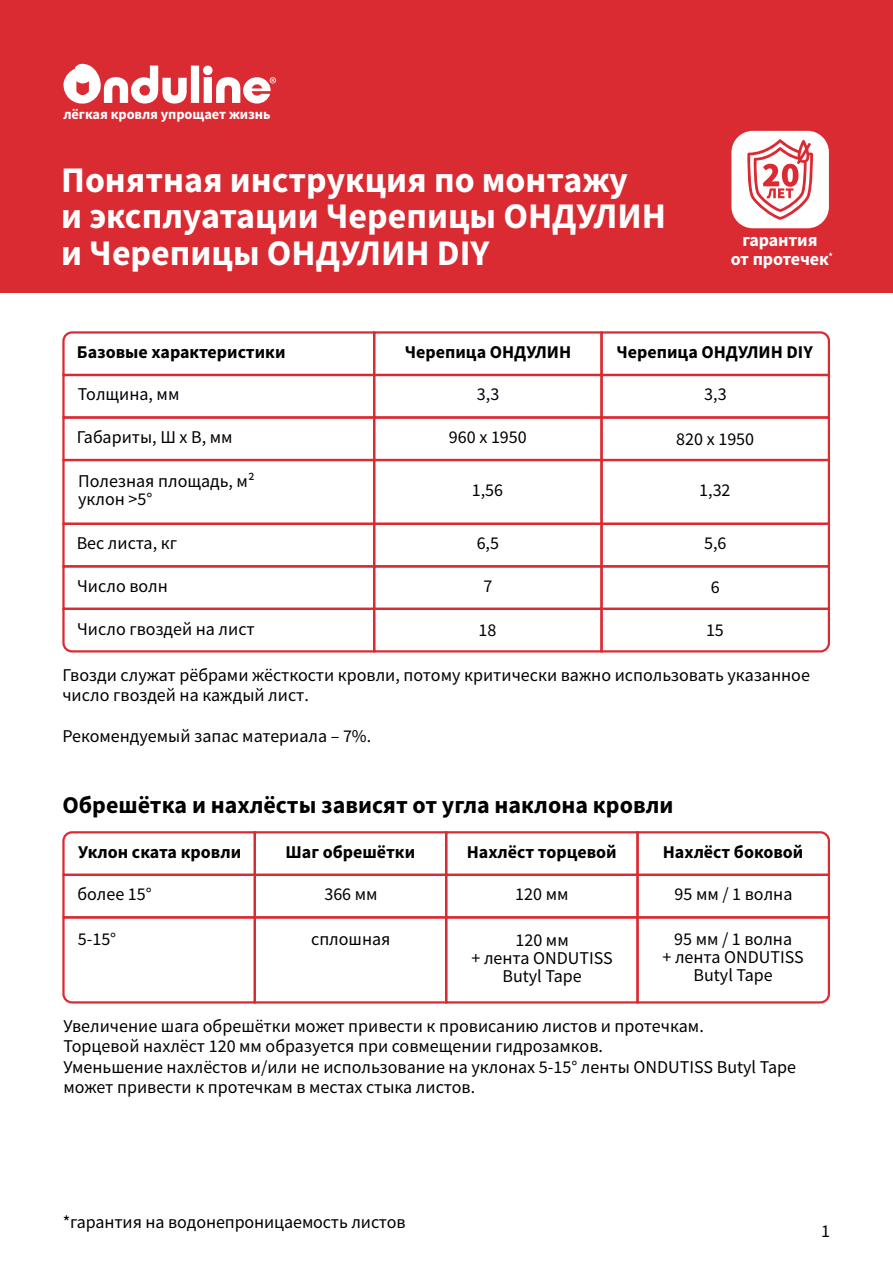
<style>
.page{position:relative;width:893px;height:1263px;background:#fff}
.page>*{position:absolute;margin:0;border:0;box-sizing:border-box;transform-origin:0 0}
.t1{font:700 36px/36.2px "Source Sans Pro";color:#fff}
.t2{font:700 24px "Source Sans Pro";color:#000}
.t3{font:18px/18.1px "Source Sans Pro";color:#000}
.t4{font:700 18px "Source Sans Pro";color:#000}
.t5{font:700 18px/18.1px "Source Sans Pro";letter-spacing:-.005em;color:#fff;text-align:center}
.t6{font:700 14.4px "Source Sans Pro";letter-spacing:-.005em;color:#fff}
</style>
<div class="page">
<svg style="left:62px;top:331px;width:311px;height:43px"></svg>
<div style="left:373px;top:331px;width:230px;height:45px;border:2px solid #db2b32"></div>
<svg style="left:599px;top:331px;width:232px;height:45px"></svg>
<div style="left:62px;top:374px;width:313px;height:45px;border:2px solid #db2b32"></div>
<div style="left:373px;top:374px;width:230px;height:45px;border:2px solid #db2b32"></div>
<div style="left:600px;top:374px;width:230px;height:45px;border:2px solid #db2b32"></div>
<div style="left:62px;top:416px;width:313px;height:45px;border:2px solid #db2b32"></div>
<div style="left:373px;top:416px;width:230px;height:45px;border:2px solid #db2b32"></div>
<div style="left:600px;top:416px;width:230px;height:45px;border:2px solid #db2b32"></div>
<div style="left:600px;top:523px;width:230px;height:44px;border:2px solid #db2b32"></div>
<div style="left:62px;top:565px;width:313px;height:45px;border:2px solid #db2b32"></div>
<div style="left:373px;top:565px;width:230px;height:45px;border:2px solid #db2b32"></div>
<div style="left:600px;top:565px;width:230px;height:45px;border:2px solid #db2b32"></div>
<svg style="left:62px;top:607px;width:314px;height:46px"></svg>
<div style="left:373px;top:608px;width:230px;height:44px;border:2px solid #db2b32"></div>
<svg style="left:599px;top:607px;width:232px;height:46px"></svg>
<div style="left:0;top:0;width:893px;height:292px;background:#db2b32"></div>
<svg style="left:63px;top:64px;width:213px;height:40px"></svg>
<div style="left:62px;top:459px;width:313px;height:66px;border:2px solid #db2b32"></div>
<div style="left:373px;top:459px;width:230px;height:66px;border:2px solid #db2b32"></div>
<div style="left:600px;top:459px;width:230px;height:66px;border:2px solid #db2b32"></div>
<svg style="left:62px;top:831px;width:192px;height:43px"></svg>
<div style="left:62px;top:874px;width:194px;height:44px;border:2px solid #db2b32"></div>
<svg style="left:62px;top:915px;width:195px;height:89px"></svg>
<div style="left:254px;top:831px;width:193px;height:45px;border:2px solid #db2b32"></div>
<div style="left:254px;top:874px;width:193px;height:44px;border:2px solid #db2b32"></div>
<div style="left:254px;top:916px;width:193px;height:87px;border:2px solid #db2b32"></div>
<div style="left:445px;top:831px;width:194px;height:45px;border:2px solid #db2b32"></div>
<div style="left:445px;top:874px;width:194px;height:44px;border:2px solid #db2b32"></div>
<div style="left:445px;top:916px;width:194px;height:87px;border:2px solid #db2b32"></div>
<svg style="left:635px;top:831px;width:196px;height:46px"></svg>
<div style="left:636px;top:874px;width:194px;height:44px;border:2px solid #db2b32"></div>
<svg style="left:635px;top:915px;width:196px;height:89px"></svg>
<svg style="left:731px;top:131px;width:98px;height:97px"></svg>
<p class="t6" style="left:63px;top:104px;width:209px">лёгкая кровля упрощает жизнь</p>
<h1 class="t1" style="left:61px;top:162px;width:607px">Понятная инструкция по монтажу<br>и эксплуатации Черепицы ОНДУЛИН и Черепицы ОНДУЛИН DIY</h1>
<p class="t5" style="left:731px;top:231px;width:100px">гарантия<br>от протечек</p>
<p class="t4" style="left:77px;top:340px;width:210px">Базовые характеристики</p>
<p class="t4" style="left:405px;top:340px;width:168px">Черепица ОНДУЛИН</p>
<p class="t4" style="left:616px;top:340px;width:198px">Черепица ОНДУЛИН DIY</p>
<p class="t3" style="left:78px;top:385px;width:103px">Толщина, мм</p>
<p class="t3" style="left:77px;top:428px;width:157px">Габариты, Ш х В, мм</p>
<p class="t3" style="left:704px;top:385px;width:24px">3,3</p>
<p class="t3" style="left:676px;top:429px;width:79px">820 х 1950</p>
<p class="t3" style="left:477px;top:385px;width:24px">3,3</p>
<p class="t3" style="left:449px;top:428px;width:79px">960 х 1950</p>
<p class="t3" style="left:78px;top:472px;width:178px">Полезная площадь, м² уклон &gt;5°</p>
<p class="t3" style="left:77px;top:534px;width:102px">Вес листа, кг</p>
<p class="t3" style="left:77px;top:577px;width:92px">Число волн</p>
<p class="t3" style="left:77px;top:620px;width:179px">Число гвоздей на лист</p>
<p class="t3" style="left:472px;top:481px;width:33px">1,56</p>
<p class="t3" style="left:699px;top:481px;width:33px">1,32</p>
<p class="t3" style="left:477px;top:534px;width:24px">6,5</p>
<p class="t3" style="left:483px;top:577px;width:10px">7</p>
<p class="t3" style="left:479px;top:621px;width:19px">18</p>
<p class="t3" style="left:704px;top:534px;width:24px">5,6</p>
<p class="t3" style="left:711px;top:578px;width:10px">6</p>
<p class="t3" style="left:706px;top:621px;width:19px">15</p>
<p class="t3" style="left:62px;top:665px;width:749px;line-height:20.4px">Гвозди служат рёбрами жёсткости кровли, потому критически важно использовать указанное число гвоздей на каждый лист.</p>
<p class="t3" style="left:62px;top:727px;width:310px">Рекомендуемый запас материала – 7%.</p>
<h2 class="t2" style="left:62px;top:789px;width:612px">Обрешётка и нахлёсты зависят от угла наклона кровли</h2>
<p class="t4" style="left:78px;top:840px;width:164px">Уклон ската кровли</p>
<p class="t4" style="left:286px;top:840px;width:131px">Шаг обрешётки</p>
<p class="t4" style="left:467px;top:840px;width:152px">Нахлёст торцевой</p>
<p class="t4" style="left:663px;top:840px;width:142px">Нахлёст боковой</p>
<p class="t3" style="left:324px;top:885px;width:55px">366 мм</p>
<p class="t3" style="left:311px;top:930px;width:81px">сплошная</p>
<p class="t3" style="left:77px;top:885px;width:76px">более 15°</p>
<p class="t3" style="left:78px;top:930px;width:40px">5-15°</p>
<p class="t3" style="left:674px;top:885px;width:119px">95 мм / 1 волна</p>
<p class="t3" style="left:662px;top:930px;width:143px;text-align:center">95 мм / 1 волна<br>+ лента ONDUTISS<br>Butyl Tape</p>
<p class="t3" style="left:63px;top:1015px;width:734px;line-height:20.4px">Увеличение шага обрешётки может привести к провисанию листов и протечкам.<br>Торцевой нахлёст 120 мм образуется при совмещении гидрозамков.<br>Уменьшение нахлёстов и/или не использование на уклонах 5-15° ленты ONDUTISS Butyl Tape может привести к протечкам в местах стыка листов.</p>
<p class="t3" style="left:515px;top:885px;width:55px">120 мм</p>
<p class="t3" style="left:471px;top:931px;width:143px;text-align:center">120 мм<br>+ лента ONDUTISS<br>Butyl Tape</p>
<p class="t3" style="left:63px;top:1213px;width:344px">*гарантия на водонепроницаемость листов</p>
<p class="t3" style="left:821px;top:1222px;width:10px">1</p>
</div>
